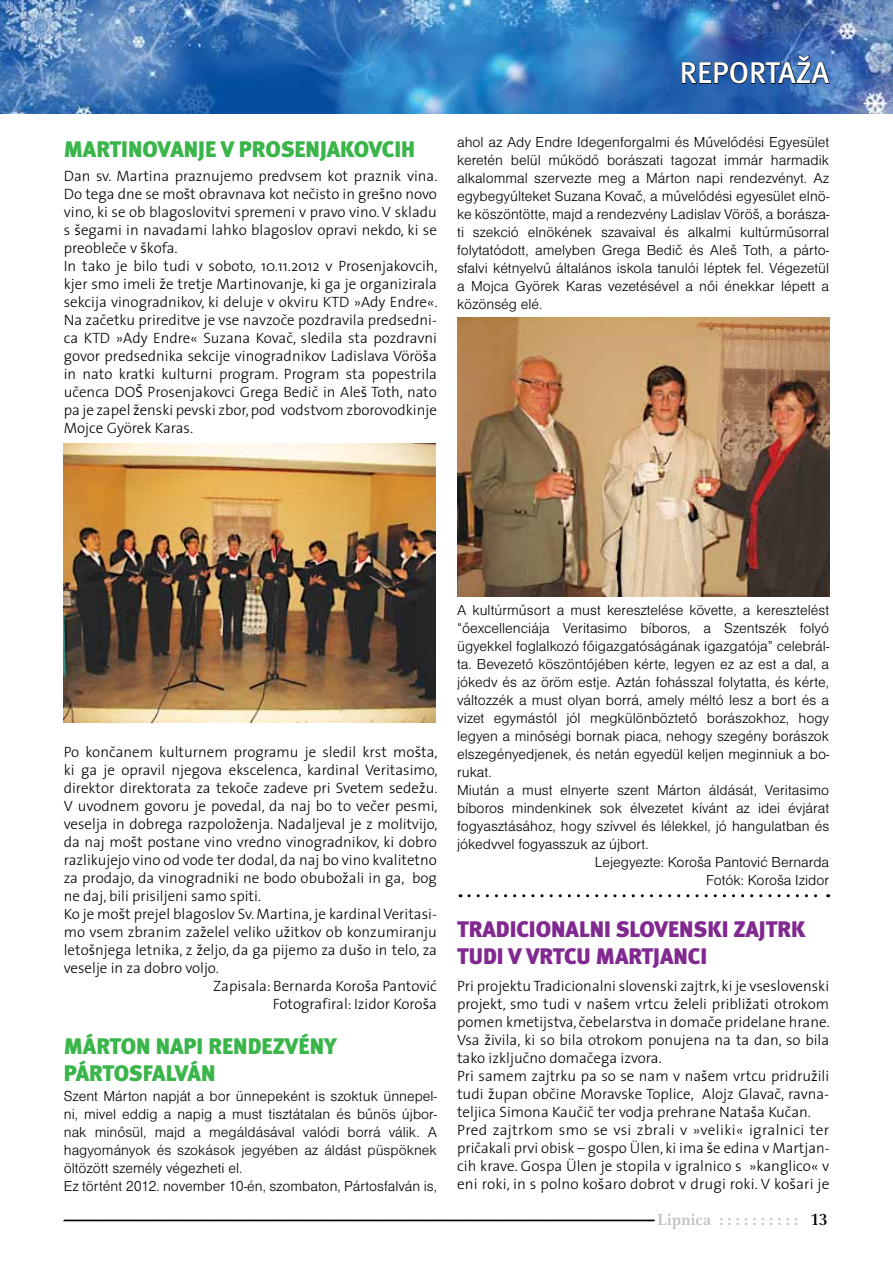
<style>
.page{position:relative;width:893px;height:1263px;background:#fff}
.page>*{position:absolute;margin:0;border:0;box-sizing:border-box;transform-origin:0 0}
.t1{font:30px "Meta Medium CE";color:#fff}
.t2{font:22.5px/27px "Meta Black CELF";color:#39b54a}
.t3{font:22.5px "Meta Black CELF";color:#812990}
.t4{font:500 16.5px "Gamma Itc TEE";color:#bcbec0}
.t5{font:300 15px/18px "The Sans OT";color:#000}
.t6{font:15px/18px "Nimbus San DEE Ligh";color:#000}
.s1{color:#000}
</style>
<div class="page">
<img style="left:0;top:0;width:893px;height:114px">
<svg style="left:63px;top:1219px;width:592px;height:2px"></svg>
<svg style="left:681px;top:55px;width:149px;height:29px;background:#26518c"></svg>
<svg style="left:469px;top:894px;width:360px;height:3px"></svg>
<img style="left:457px;top:317px;width:372px;height:279px">
<img style="left:64px;top:444px;width:372px;height:279px">
<h1 class="t1" style="left:680px;top:54px;width:151px">REPORTAŽA</h1>
<h2 class="t2" style="left:64px;top:135px;width:353px">MARTINOVANJE V PROSENJAKOVCIH</h2>
<p class="t5" style="left:64px;top:166px;width:375px">Dan sv. Martina praznujemo predvsem kot praznik vina.<br>Do tega dne se mošt obravnava kot nečisto in grešno novo vino, ki se ob blagoslovitvi spremeni v pravo vino. V skladu s šegami in navadami lahko blagoslov opravi nekdo, ki se preobleče v škofa.<br>In tako je bilo tudi v soboto, 10.11.2012 v Prosenjakovcih, kjer smo imeli že tretje Martinovanje, ki ga je organizirala sekcija vinogradnikov, ki deluje v okviru KTD »Ady Endre«.<br>Na začetku prireditve je vse navzoče pozdravila predsedni&shy;ca KTD »Ady Endre« Suzana Kovač, sledila sta pozdravni govor predsednika sekcije vinogradnikov Ladislava Vöröša in nato kratki kulturni program. Program sta popestrila učenca DOŠ Prosenjakovci Grega Bedič in Aleš Toth, nato pa je zapel ženski pevski zbor, pod vodstvom zborovodkinje Mojce Györek Karas.</p>
<p class="t6" style="left:457px;top:134px;width:374px;text-align:justify">ahol az Ady Endre Idegenforgalmi és Művelődési Egyesület keretén belül működő borászati tagozat immár harmadik alkalommal szervezte meg a Márton napi rendezvényt. Az egybegyűlteket Suzana Kovač, a művelődési egyesület elnö&shy;ke köszöntötte, majd a rendezvény Ladislav Vöröš, a borásza&shy;ti szekció elnökének szavaival és alkalmi kultúrműsorral folytatódott, amelyben Grega Bedič és Aleš Toth, a párto&shy;sfalvi kétnyelvű általános iskola tanulói léptek fel. Végezetül a Mojca Györek Karas vezetésével a női énekkar lépett a közönség elé.</p>
<p class="t5" style="left:64px;top:742px;width:375px">Po končanem kulturnem programu je sledil krst mošta,</p>
<p class="t5" style="left:64px;top:760px;width:375px">ki ga je opravil njegova ekscelenca, kardinal Veritasimo,</p>
<p class="t5" style="left:64px;top:778px;width:375px">direktor direktorata za tekoče zadeve pri Svetem sedežu.</p>
<p class="t5" style="left:64px;top:796px;width:375px">V uvodnem govoru je povedal, da naj bo to večer pesmi,</p>
<p class="t5" style="left:64px;top:814px;width:375px">veselja in dobrega razpoloženja. Nadaljeval je z molitvijo,</p>
<p class="t5" style="left:64px;top:832px;width:375px">da naj mošt postane vino vredno vinogradnikov, ki dobro</p>
<p class="t5" style="left:64px;top:850px;width:375px">razlikujejo vino od vode ter dodal, da naj bo vino kvalitetno</p>
<p class="t5" style="left:64px;top:868px;width:375px">za prodajo, da vinogradniki ne bodo obubožali in ga, bog</p>
<p class="t5" style="left:64px;top:886px;width:199px">ne daj, bili prisiljeni samo spiti.</p>
<p class="t5" style="left:64px;top:904px;width:375px">Ko je mošt prejel blagoslov Sv. Martina, je kardinal Veritasi-</p>
<p class="t5" style="left:64px;top:922px;width:375px">mo vsem zbranim zaželel veliko užitkov ob konzumiranju</p>
<p class="t5" style="left:64px;top:940px;width:375px">letošnjega letnika, z željo, da ga pijemo za dušo in telo, za</p>
<p class="t5" style="left:64px;top:958px;width:157px">veselje in za dobro voljo.</p>
<p class="t5" style="left:213px;top:976px;width:225px">Zapisala: Bernarda Koroša Pantović</p>
<p class="t5" style="left:273px;top:994px;width:166px">Fotografiral: Izidor Koroša</p>
<h2 class="t2" style="left:64px;top:1032px;width:274px">MÁRTON NAPI RENDEZVÉNY<br>PÁRTOSFALVÁN</h2>
<p class="t6" style="left:64px;top:1087px;width:375px">Szent Márton napját a bor ünnepeként is szoktuk ünnepel&shy;ni, mivel eddig a napig a must tisztátalan és bűnös újbor&shy;nak minősül, majd a megáldásával valódi borrá válik. A hagyományok és szokások jegyében az áldást püspöknek öltözött személy végezheti el.<br>Ez történt 2012. november 10-én, szombaton, Pártosfalván is,</p>
<p class="t6" style="left:457px;top:602px;width:374px">A kultúrműsort a must keresztelése követte, a keresztelést</p>
<p class="t6" style="left:457px;top:620px;width:374px">“őexcellenciája Veritasimo bíboros, a Szentszék folyó</p>
<p class="t6" style="left:457px;top:638px;width:374px">ügyekkel foglalkozó főigazgatóságának igazgatója” celebrál-</p>
<p class="t6" style="left:457px;top:656px;width:374px">ta. Bevezető köszöntőjében kérte, legyen ez az est a dal, a</p>
<p class="t6" style="left:457px;top:674px;width:374px">jókedv és az öröm estje. Aztán fohásszal folytatta, és kérte,</p>
<p class="t6" style="left:457px;top:692px;width:374px">változzék a must olyan borrá, amely méltó lesz a bort és a</p>
<p class="t6" style="left:457px;top:710px;width:374px">vizet egymástól jól megkülönböztető borászokhoz, hogy</p>
<p class="t6" style="left:457px;top:728px;width:374px">legyen a minőségi bornak piaca, nehogy szegény borászok</p>
<p class="t6" style="left:457px;top:746px;width:374px">elszegényedjenek, és netán egyedül keljen meginniuk a bo-</p>
<p class="t6" style="left:457px;top:764px;width:36px">rukat.</p>
<p class="t6" style="left:457px;top:782px;width:374px">Miután a must elnyerte szent Márton áldását, Veritasimo</p>
<p class="t6" style="left:457px;top:800px;width:374px">bíboros mindenkinek sok élvezetet kívánt az idei évjárat</p>
<p class="t6" style="left:457px;top:818px;width:374px">fogyasztásához, hogy szívvel és lélekkel, jó hangulatban és</p>
<p class="t6" style="left:457px;top:836px;width:193px">jókedvvel fogyasszuk az újbort.</p>
<p class="t6" style="left:595px;top:854px;width:236px">Lejegyezte: Koroša Pantović Bernarda</p>
<p class="t6" style="left:706px;top:872px;width:125px">Fotók: Koroša Izidor</p>
<h2 class="t3" style="left:457px;top:916px;width:13px">TRADICIONALNI</h2>
<h2 class="t3" style="left:616px;top:916px;width:14px">SLOVENSKI</h2>
<h2 class="t3" style="left:733px;top:916px;width:13px">ZAJTRK</h2>
<h2 class="t3" style="left:457px;top:943px;width:83px">TUDI VVRTC</h2>
<h2 class="t3" style="left:576px;top:943px;width:51px">U MARTJANCI</h2>
<p class="t5" style="left:457px;top:977px;width:374px">Pri projektu Tradicionalni slovenski zajtrk, ki je vseslovenski projekt, smo tudi v našem vrtcu želeli približati otrokom pomen kmetijstva, čebelarstva in domače pridelane hrane.<br>Vsa živila, ki so bila otrokom ponujena na ta dan, so bila tako izključno domačega izvora.<br>Pri samem zajtrku pa so se nam v našem vrtcu pridružili tudi župan občine Moravske Toplice, Alojz Glavač, ravna&shy;teljica Simona Kaučič ter vodja prehrane Nataša Kučan.<br>Pred zajtrkom smo se vsi zbrali v »veliki« igralnici ter pričakali prvi obisk – gospo Ülen, ki ima še edina v Martjan&shy;cih krave. Gospa Ülen je stopila v igralnico s »kanglico« v eni roki, in s polno košaro dobrot v drugi roki. V košari je</p>
<p class="t4" style="left:658px;top:1209px;width:172px">Lipnica : : : : : : : : : : <span class="s1">13</span></p>
</div>
